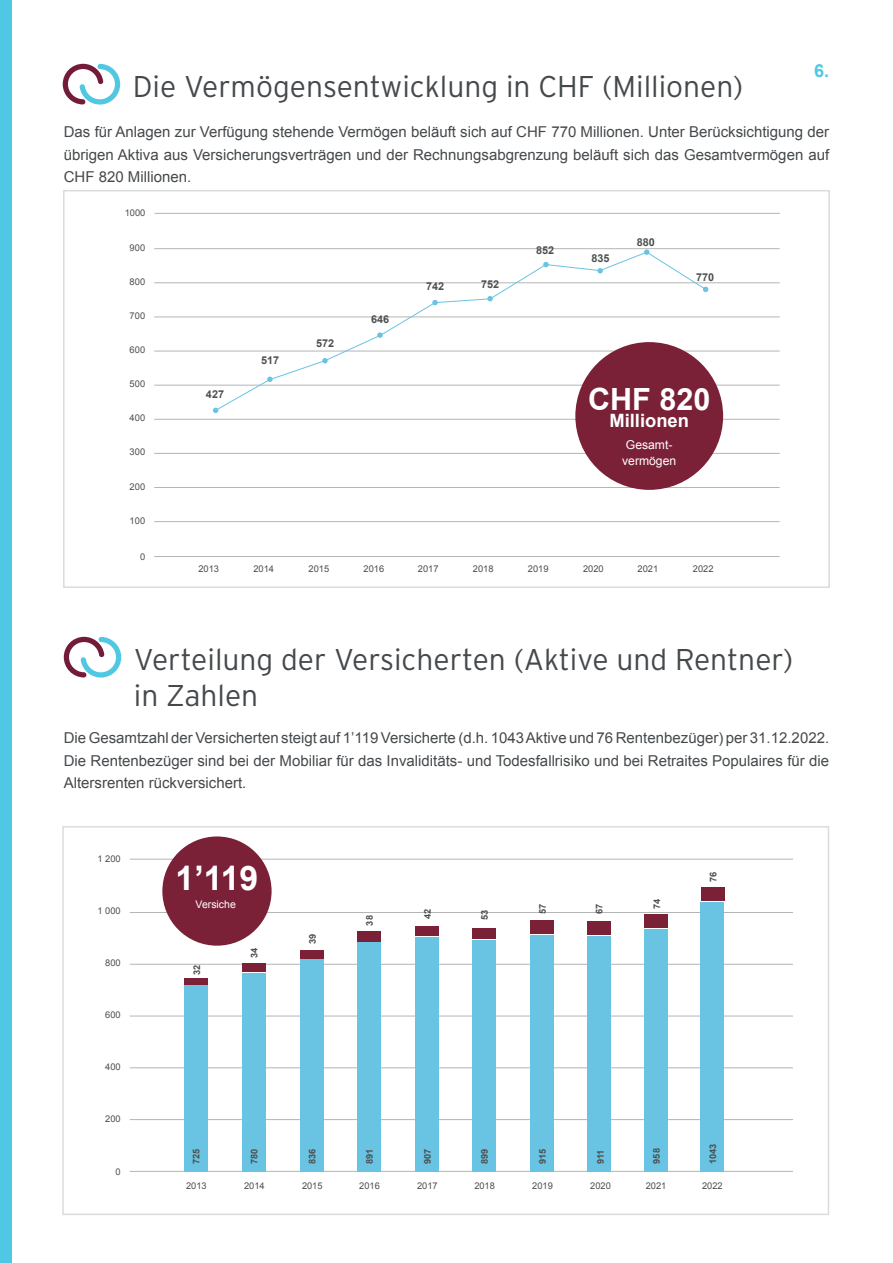
<style>
.page{position:relative;width:893px;height:1263px;background:#fff}
.page>*{position:absolute;margin:0;border:0;box-sizing:border-box;transform-origin:0 0}
.t1{font:700 33.9px "Arial";color:#fff}
.t2{font:700 30.6px "Arial";color:#fff}
.t3{font:300 30px/36px "Interstate";color:#45494c}
.t4{font:700 18.3px "Arial";color:#fff}
.t5{font:700 18px "Arial";color:#51c8e3}
.t6{font:15px/22.5px "Arial";color:#45494c;text-align:justify}
.t7{font:12.15px/15.1px "Arial";color:#fff;text-align:center}
.t8{font:700 10.8px "Arial";color:#4d4f4f}
.t9{font:10.5px "Arial";color:#fff}
.t10{font:9.3px "Arial";color:#4d4f4f}
.t11{font:700 9.3px "Arial";color:#4d4f4f}
</style>
<div class="page">
<hr style="left:130px;top:1171px;width:663px;height:1px;background:#b5b5b5">
<hr style="left:130px;top:1119px;width:663px;height:1px;background:#b5b5b5">
<hr style="left:130px;top:1067px;width:663px;height:1px;background:#b5b5b5">
<hr style="left:130px;top:1016px;width:663px;height:1px;background:#b5b5b5">
<hr style="left:130px;top:964px;width:663px;height:1px;background:#b5b5b5">
<hr style="left:130px;top:912px;width:663px;height:1px;background:#b5b5b5">
<hr style="left:130px;top:859px;width:663px;height:1px;background:#b5b5b5">
<div style="left:185px;top:978px;width:23px;height:7px;background:#7a2138"></div>
<div style="left:242px;top:963px;width:24px;height:9px;background:#7a2138"></div>
<div style="left:301px;top:950px;width:23px;height:8px;background:#7a2138"></div>
<div style="left:358px;top:931px;width:23px;height:11px;background:#7a2138"></div>
<div style="left:416px;top:927px;width:23px;height:9px;background:#7a2138"></div>
<div style="left:473px;top:928px;width:23px;height:11px;background:#7a2138"></div>
<div style="left:531px;top:920px;width:23px;height:14px;background:#7a2138"></div>
<div style="left:587px;top:921px;width:23px;height:14px;background:#7a2138"></div>
<div style="left:185px;top:985px;width:23px;height:187px;background:#69c4e3"></div>
<div style="left:242px;top:973px;width:24px;height:199px;background:#69c4e3"></div>
<div style="left:301px;top:959px;width:23px;height:213px;background:#69c4e3"></div>
<div style="left:358px;top:943px;width:23px;height:229px;background:#69c4e3"></div>
<div style="left:416px;top:937px;width:23px;height:235px;background:#69c4e3"></div>
<div style="left:473px;top:940px;width:23px;height:232px;background:#69c4e3"></div>
<div style="left:531px;top:935px;width:23px;height:237px;background:#69c4e3"></div>
<div style="left:587px;top:936px;width:23px;height:236px;background:#69c4e3"></div>
<div style="left:645px;top:914px;width:23px;height:13px;background:#7a2138"></div>
<div style="left:644px;top:929px;width:24px;height:243px;background:#69c4e3"></div>
<div style="left:701px;top:887px;width:23px;height:14px;background:#7a2138"></div>
<div style="left:701px;top:902px;width:23px;height:270px;background:#69c4e3"></div>
<hr style="left:154px;top:556px;width:626px;height:1px;background:#b5b5b5">
<hr style="left:154px;top:521px;width:626px;height:1px;background:#b5b5b5">
<hr style="left:154px;top:487px;width:626px;height:1px;background:#b5b5b5">
<hr style="left:154px;top:453px;width:626px;height:1px;background:#b5b5b5">
<hr style="left:154px;top:419px;width:626px;height:1px;background:#b5b5b5">
<hr style="left:154px;top:385px;width:626px;height:1px;background:#b5b5b5">
<hr style="left:154px;top:351px;width:626px;height:1px;background:#b5b5b5">
<hr style="left:154px;top:317px;width:626px;height:1px;background:#b5b5b5">
<hr style="left:154px;top:283px;width:626px;height:1px;background:#b5b5b5">
<hr style="left:154px;top:248px;width:626px;height:1px;background:#b5b5b5">
<hr style="left:155px;top:213px;width:625px;height:1px;background:#b5b5b5">
<svg style="left:215px;top:266px;width:332px;height:145px"></svg>
<svg style="left:213px;top:408px;width:5px;height:5px"></svg>
<svg style="left:267px;top:377px;width:6px;height:5px"></svg>
<svg style="left:322px;top:358px;width:6px;height:5px"></svg>
<svg style="left:377px;top:332px;width:6px;height:6px"></svg>
<svg style="left:432px;top:300px;width:6px;height:5px"></svg>
<svg style="left:487px;top:296px;width:6px;height:5px"></svg>
<svg style="left:543px;top:249px;width:165px;height:43px"></svg>
<svg style="left:63px;top:64px;width:57px;height:41px"></svg>
<svg style="left:64px;top:637px;width:57px;height:40px"></svg>
<div style="left:0;top:0;width:12px;height:1263px;background:#51c8e3"></div>
<div style="left:575px;top:342px;width:148px;height:148px;background:#7a2138;border-radius:50%"></div>
<div style="left:162px;top:836px;width:110px;height:110px;background:#7a2138;border-radius:50%"></div>
<p class="t3" style="left:133px;top:68px;width:612px">Die Vermögensentwicklung in CHF (Millionen)</p>
<p class="t5" style="left:814px;top:59px;width:17px">6.</p>
<p class="t6" style="left:64px;top:121px;width:767px">Das für Anlagen zur Verfügung stehende Vermögen beläuft sich auf CHF 770 Millionen. Unter Berücksichtigung der übrigen Aktiva aus Versicherungsverträgen und der Rechnungsabgrenzung beläuft sich das Gesamtvermögen auf CHF 820 Millionen.</p>
<p class="t10" style="left:125px;top:206px;width:22px">1000</p>
<p class="t10" style="left:130px;top:242px;width:17px">900</p>
<p class="t10" style="left:130px;top:275px;width:17px">800</p>
<p class="t10" style="left:130px;top:309px;width:17px">700</p>
<p class="t10" style="left:130px;top:343px;width:17px">600</p>
<p class="t10" style="left:130px;top:377px;width:17px">500</p>
<p class="t10" style="left:130px;top:412px;width:17px">400</p>
<p class="t10" style="left:130px;top:446px;width:17px">300</p>
<p class="t10" style="left:130px;top:481px;width:17px">200</p>
<p class="t10" style="left:130px;top:515px;width:17px">100</p>
<p class="t10" style="left:140px;top:550px;width:7px">0</p>
<p class="t8" style="left:206px;top:387px;width:20px">427</p>
<p class="t8" style="left:261px;top:353px;width:20px">517</p>
<p class="t8" style="left:316px;top:336px;width:20px">572</p>
<p class="t8" style="left:371px;top:312px;width:20px">646</p>
<p class="t8" style="left:426px;top:279px;width:20px">742</p>
<p class="t8" style="left:481px;top:277px;width:20px">752</p>
<p class="t8" style="left:536px;top:243px;width:20px">852</p>
<p class="t8" style="left:591px;top:251px;width:20px">835</p>
<p class="t8" style="left:637px;top:235px;width:20px">880</p>
<p class="t8" style="left:696px;top:270px;width:20px">770</p>
<h2 class="t2" style="left:588px;top:379px;width:124px">CHF 820</h2>
<p class="t4" style="left:609px;top:409px;width:81px">Millionen</p>
<p class="t7" style="left:622px;top:438px;width:56px">Gesamt&shy;vermögen</p>
<p class="t10" style="left:198px;top:563px;width:22px">2013</p>
<p class="t10" style="left:253px;top:563px;width:22px">2014</p>
<p class="t10" style="left:308px;top:563px;width:22px">2015</p>
<p class="t10" style="left:364px;top:563px;width:22px">2016</p>
<p class="t10" style="left:418px;top:563px;width:22px">2017</p>
<p class="t10" style="left:473px;top:563px;width:22px">2018</p>
<p class="t10" style="left:528px;top:563px;width:22px">2019</p>
<p class="t10" style="left:583px;top:563px;width:22px">2020</p>
<p class="t10" style="left:637px;top:562px;width:22px">2021</p>
<p class="t10" style="left:693px;top:562px;width:22px">2022</p>
<p class="t3" style="left:134px;top:641px;width:661px">Verteilung der Versicherten (Aktive und Rentner) in Zahlen</p>
<p class="t6" style="left:64px;top:727px;width:767px">Die Gesamtzahl der Versicherten steigt auf 1’119 Versicherte (d.h. 1043 Aktive und 76 Rentenbezüger) per 31.12.2022.<br>Die Rentenbezüger sind bei der Mobiliar für das Invaliditäts- und Todesfallrisiko und bei Retraites Populaires für die Altersrenten rückversichert.</p>
<p class="t10" style="left:97px;top:852px;width:25px">1 200</p>
<p class="t10" style="left:97px;top:905px;width:25px">1 000</p>
<p class="t10" style="left:105px;top:956px;width:17px">800</p>
<p class="t10" style="left:105px;top:1008px;width:17px">600</p>
<p class="t10" style="left:105px;top:1060px;width:17px">400</p>
<p class="t10" style="left:105px;top:1113px;width:17px">200</p>
<p class="t10" style="left:116px;top:1165px;width:7px">0</p>
<p class="t1" style="left:176px;top:856px;width:84px">1’119</p>
<p class="t9" style="left:196px;top:897px;width:42px">Versiche</p>
<p class="t11" style="left:191px;top:975px;width:12px;rotate:-90deg">32</p>
<p class="t11" style="left:248px;top:958px;width:12px;rotate:-90deg">34</p>
<p class="t11" style="left:307px;top:944px;width:12px;rotate:-90deg">39</p>
<p class="t11" style="left:363px;top:925px;width:12px;rotate:-90deg">38</p>
<p class="t11" style="left:421px;top:919px;width:12px;rotate:-90deg">42</p>
<p class="t11" style="left:478px;top:920px;width:12px;rotate:-90deg">53</p>
<p class="t11" style="left:536px;top:914px;width:12px;rotate:-90deg">57</p>
<p class="t11" style="left:593px;top:914px;width:12px;rotate:-90deg">67</p>
<p class="t11" style="left:651px;top:909px;width:12px;rotate:-90deg">74</p>
<p class="t11" style="left:707px;top:882px;width:12px;rotate:-90deg">76</p>
<p class="t11" style="left:190px;top:1164px;width:17px;rotate:-90deg">725</p>
<p class="t11" style="left:248px;top:1164px;width:17px;rotate:-90deg">780</p>
<p class="t11" style="left:306px;top:1164px;width:17px;rotate:-90deg">836</p>
<p class="t11" style="left:363px;top:1164px;width:17px;rotate:-90deg">891</p>
<p class="t11" style="left:421px;top:1164px;width:17px;rotate:-90deg">907</p>
<p class="t11" style="left:478px;top:1164px;width:17px;rotate:-90deg">899</p>
<p class="t11" style="left:536px;top:1164px;width:17px;rotate:-90deg">915</p>
<p class="t11" style="left:594px;top:1164px;width:16px;rotate:-90deg">911</p>
<p class="t11" style="left:651px;top:1164px;width:17px;rotate:-90deg">958</p>
<p class="t11" style="left:707px;top:1164px;width:22px;rotate:-90deg">1043</p>
<p class="t10" style="left:186px;top:1179px;width:22px">2013</p>
<p class="t10" style="left:244px;top:1179px;width:22px">2014</p>
<p class="t10" style="left:302px;top:1179px;width:22px">2015</p>
<p class="t10" style="left:359px;top:1179px;width:22px">2016</p>
<p class="t10" style="left:417px;top:1179px;width:22px">2017</p>
<p class="t10" style="left:474px;top:1179px;width:22px">2018</p>
<p class="t10" style="left:532px;top:1179px;width:22px">2019</p>
<p class="t10" style="left:590px;top:1179px;width:22px">2020</p>
<p class="t10" style="left:646px;top:1179px;width:22px">2021</p>
<p class="t10" style="left:702px;top:1179px;width:22px">2022</p>
</div>
